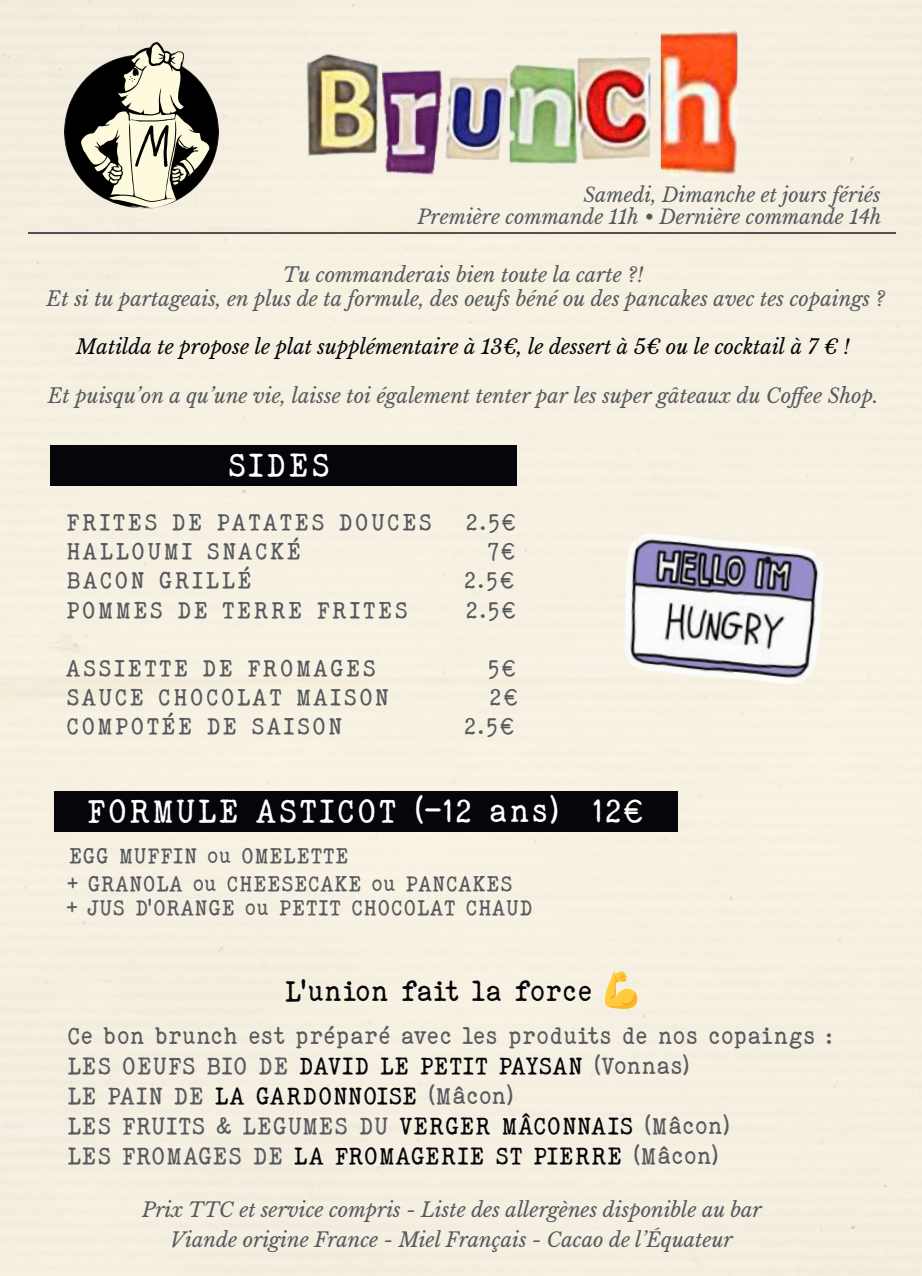
<style>
.page{position:relative;width:922px;height:1276px;background:#fff}
.page>*{position:absolute;margin:0;border:0;box-sizing:border-box;transform-origin:0 0}
.t1{font:34px "ELEGANTTYPEWRITER";letter-spacing:.045em;color:#fff}
.t2{font:30px "ELEGANTTYPEWRITER";color:#05050a}
.t3{font:25px/30px "ELEGANTTYPEWRITER";letter-spacing:.01em;color:#575b5f}
.t4{font:24.25px "ELEGANTTYPEWRITER";letter-spacing:.075em;color:#565a5e}
.t5{font:22.5px/27.2px "ELEGANTTYPEWRITER";letter-spacing:.01em;color:#565a5e}
.t6{font:22.5px "ELEGANTTYPEWRITER";letter-spacing:.01em;color:#575b5f}
.t7{font:italic 20px/30px "Libre Baskerville";color:#565a5e;text-align:center}
.t8{font:italic 20px "Libre Baskerville";color:#05050a}
.t9{font:italic 19.75px "Libre Baskerville";color:#565a5e}
.s1{color:#585c5f}
.s2{color:#05050a}
</style>
<div class="page">
<div style="left:0;top:0;width:921px;height:1276px;background:#f6f0e2"></div>
<hr style="left:28px;top:232px;width:867px;height:2px;background:#535052">
<div style="left:54px;top:791px;width:623px;height:40px;background:#05050a"></div>
<div style="left:51px;top:445px;width:465px;height:41px;background:#05050a"></div>
<img style="left:589px;top:477px;width:266px;height:265px">
<img style="left:299px;top:29px;width:456px;height:152px">
<svg style="left:604px;top:949px;width:34px;height:59px;background:#f8dfa4"></svg>
<img style="left:64px;top:42px;width:154px;height:167px">
<p class="t9" style="left:583px;top:183px;width:299px">Samedi, Dimanche et jours fériés</p>
<p class="t9" style="left:417px;top:205px;width:465px">Première commande 11h • Dernière commande 14h</p>
<p class="t7" style="left:47px;top:263px;width:839px;line-height:24px">Tu commanderais bien toute la carte ?!<br>Et si tu partageais, en plus de ta formule, des oeufs béné ou des pancakes avec tes copaings ?</p>
<p class="t8" style="left:76px;top:335px;width:775px">Matilda te propose le plat supplémentaire à 13€, le dessert à 5€ ou le cocktail à 7 € !</p>
<p class="t7" style="left:48px;top:380px;width:831px">Et puisqu’on a qu’une vie, laisse toi également tenter par les super gâteaux du Coffee Shop.</p>
<h1 class="t1" style="left:227px;top:445px;width:104px">SIDES</h1>
<p class="t4" style="left:66px;top:508px;width:367px">FRITES DE PATATES DOUCES</p>
<p class="t4" style="left:465px;top:508px;width:52px">2.5€</p>
<p class="t4" style="left:66px;top:537px;width:236px">HALLOUMI SNACKÉ</p>
<p class="t4" style="left:487px;top:537px;width:29px">7€</p>
<p class="t4" style="left:66px;top:566px;width:187px">BACON GRILLÉ</p>
<p class="t4" style="left:464px;top:566px;width:52px">2.5€</p>
<p class="t4" style="left:66px;top:596px;width:343px">POMMES DE TERRE FRITES</p>
<p class="t4" style="left:465px;top:596px;width:52px">2.5€</p>
<p class="t4" style="left:66px;top:654px;width:311px">ASSIETTE DE FROMAGES</p>
<p class="t4" style="left:487px;top:654px;width:30px">5€</p>
<p class="t4" style="left:66px;top:683px;width:324px">SAUCE CHOCOLAT MAISON</p>
<p class="t4" style="left:489px;top:683px;width:30px">2€</p>
<p class="t4" style="left:66px;top:712px;width:278px">COMPOTÉE DE SAISON</p>
<p class="t4" style="left:463px;top:712px;width:52px">2.5€</p>
<h1 class="t1" style="left:87px;top:791px;width:558px">FORMULE ASTICOT (-12 ans) 12€</h1>
<p class="t5" style="left:68px;top:841px;width:446px">EGG MUFFIN ou OMELETTE<br>+ GRANOLA ou CHEESECAKE ou PANCAKES</p>
<p class="t6" style="left:67px;top:895px;width:467px">+ JUS D’ORANGE ou PETIT CHOCOLAT CHAUD</p>
<h2 class="t2" style="left:284px;top:974px;width:309px">L’union fait la force</h2>
<p class="t3" style="left:67px;top:1020px;width:766px"><span class="s1">Ce bon brunch est préparé avec les produits de nos copaings :<br></span>LES OEUFS BIO DE <span class="s2">DAVID LE PETIT PAYSAN</span> (Vonnas)<br>LE PAIN DE <span class="s2">LA GARDONNOISE</span> (Mâcon)<br>LES FRUITS &amp; LEGUMES DU <span class="s2">VERGER MÂCONNAIS</span> (Mâcon)<br>LES FROMAGES DE <span class="s2">LA FROMAGERIE ST PIERRE</span> (Mâcon)</p>
<p class="t7" style="left:142px;top:1195px;width:621px">Prix TTC et service compris - Liste des allergènes disponible au bar<br>Viande origine France - Miel Français - Cacao de l’Équateur</p>
</div>
